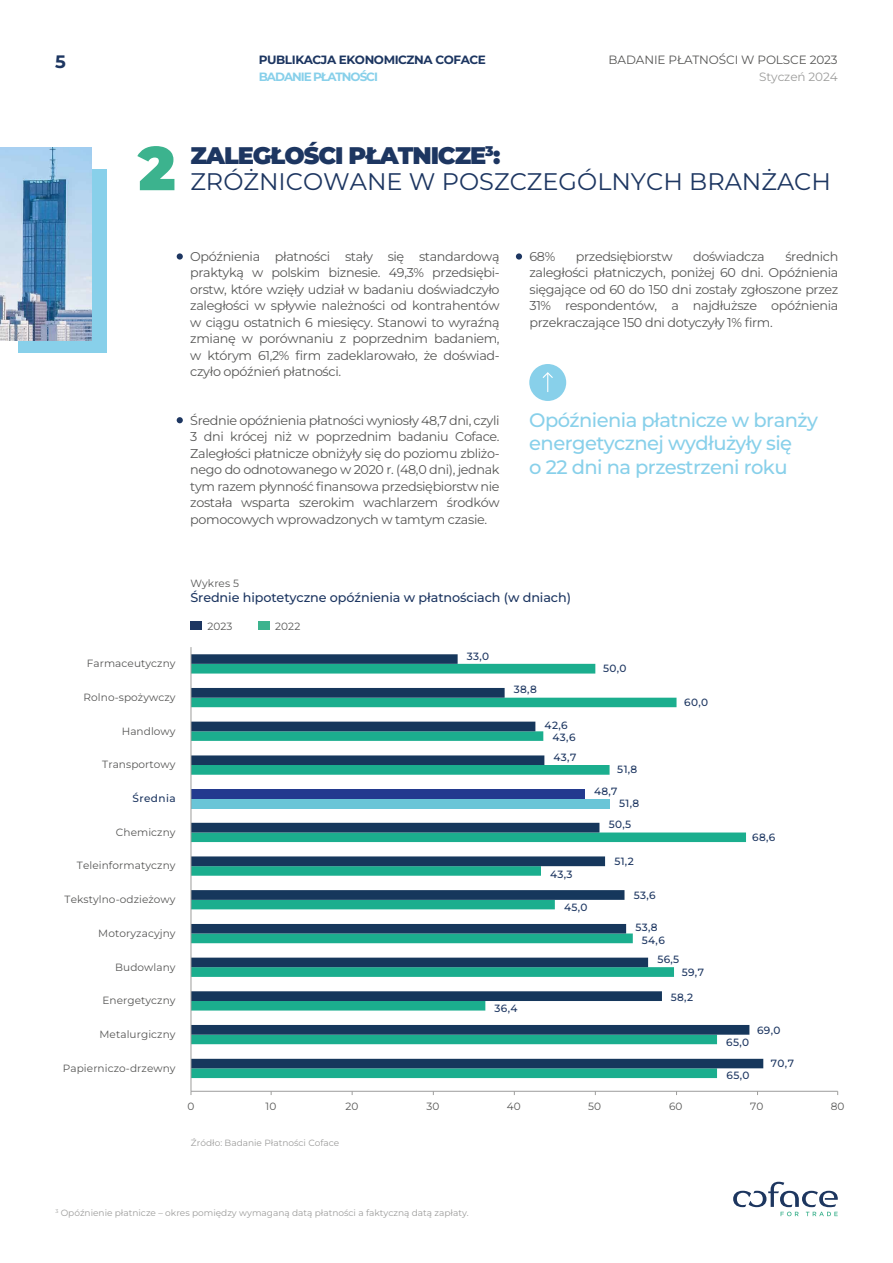
<style>
.page{position:relative;width:893px;height:1263px;background:#fff}
.page>*{position:absolute;margin:0;border:0;box-sizing:border-box;transform-origin:0 0}
.t1{font:900 61.65px "Montserrat";color:#3cb38e}
.t2{font:24px "Montserrat";color:#1d3661}
.t3{font:900 24px "Montserrat";letter-spacing:-.045em;color:#1d3661}
.t4{font:500 19.5px/23.4px "Montserrat";letter-spacing:-.03em;color:#88d0ea}
.t5{font:700 18px "Montserrat";color:#1d3661}
.t6{font:12.75px/16.5px "Montserrat";letter-spacing:-.03em;color:#575756;text-align:justify}
.t7{font:500 12.75px "Montserrat";letter-spacing:-.005em;color:#1d3661}
.t8{font:700 12px "Montserrat";letter-spacing:-.035em;color:#1d3661}
.t9{font:12px "Montserrat";letter-spacing:-.01em;color:#575756}
.t10{font:700 12px "Montserrat";letter-spacing:-.085em;color:#88d0ea}
.t11{font:12px "Montserrat";letter-spacing:-.01em;color:#9d9d9c}
.t12{font:10.5px "Montserrat";letter-spacing:.01em;color:#575756}
.t13{font:500 10.5px "Montserrat";letter-spacing:.03em;color:#1d3661}
.t14{font:9px "Montserrat";color:#9d9d9c}
</style>
<div class="page">
<div style="left:18px;top:169px;width:89px;height:184px;background:#88d0ea"></div>
<img style="left:0;top:148px;width:92px;height:192px">
<svg style="left:733px;top:1182px;width:105px;height:34px"></svg>
<svg style="left:192px;top:1068px;width:554px;height:10px;background:#2baf94"></svg>
<svg style="left:192px;top:654px;width:571px;height:414px"></svg>
<hr style="left:191px;top:1091px;width:647px;height:1px;background:#9d9d9c">
<hr style="left:191px;top:647px;width:1px;height:444px;background:#9d9d9c">
<div style="left:190px;top:622px;width:12px;height:8px;background:#1d3661"></div>
<div style="left:258px;top:622px;width:12px;height:8px;background:#3cb38e"></div>
<div style="left:529px;top:364px;width:37px;height:37px;background:#88d0ea;border-radius:50%"></div>
<svg style="left:542px;top:372px;width:11px;height:20px"></svg>
<div style="left:177px;top:253px;width:6px;height:7px;background:#1d3661;border-radius:50%"></div>
<svg style="left:177px;top:417px;width:6px;height:6px"></svg>
<div style="left:516px;top:253px;width:6px;height:7px;background:#1d3661;border-radius:50%"></div>
<h3 class="t5" style="left:55px;top:50px;width:12px">5</h3>
<p class="t8" style="left:259px;top:52px;width:229px">PUBLIKACJA EKONOMICZNA COFACE</p>
<p class="t9" style="left:609px;top:52px;width:231px">BADANIE PŁATNOŚCI W POLSCE 2023</p>
<p class="t11" style="left:759px;top:69px;width:80px">Styczeń 2024</p>
<p class="t10" style="left:259px;top:69px;width:121px">BADANIE PŁATNOŚCI</p>
<h1 class="t1" style="left:138px;top:127px;width:39px">2</h1>
<h2 class="t3" style="left:190px;top:139px;width:312px">ZALEGŁOŚCI PŁATNICZE<sup>3</sup>:</h2>
<h2 class="t2" style="left:190px;top:166px;width:642px">ZRÓŻNICOWANE W POSZCZEGÓLNYCH BRANŻACH</h2>
<p class="t6" style="left:190px;top:248px;width:311px">Opóźnienia płatności stały się standardową praktyką w polskim biznesie. 49,3% przedsiębi&shy;orstw, które wzięły udział w badaniu doświadczyło zaległości w spływie należności od kontrahentów w ciągu ostatnich 6 miesięcy. Stanowi to wyraźną zmianę w porównaniu z poprzednim badaniem, w którym 61,2% firm zadeklarowało, że doświad&shy;czyło opóźnień płatności.</p>
<p class="t6" style="left:190px;top:412px;width:311px">Średnie opóźnienia płatności wyniosły 48,7 dni, czyli 3 dni krócej niż w poprzednim badaniu Coface.<br>Zaległości płatnicze obniżyły się do poziomu zbliżo&shy;nego do odnotowanego w 2020 r. (48,0 dni), jednak tym razem płynność finansowa przedsiębiorstw nie została wsparta szerokim wachlarzem środków pomocowych wprowadzonych w tamtym czasie.</p>
<p class="t6" style="left:529px;top:248px;width:310px;text-indent:256px">średnich zaległości płatniczych, poniżej 60 dni. Opóźnienia sięgające od 60 do 150 dni zostały zgłoszone przez 31% respondentów, a najdłuższe opóźnienia przekraczające 150 dni dotyczyły 1% firm.</p>
<p class="t6" style="left:529px;top:248px;width:27px">68%</p>
<p class="t6" style="left:576px;top:248px;width:98px">przedsiębiorstw</p>
<p class="t6" style="left:693px;top:248px;width:73px">doświadcza</p>
<h3 class="t4" style="left:529px;top:408px;width:290px">Opóźnienia płatnicze w branży energetycznej wydłużyły się<br>o 22 dni na przestrzeni roku</h3>
<p class="t12" style="left:190px;top:576px;width:50px">Wykres 5</p>
<p class="t7" style="left:190px;top:589px;width:382px">Średnie hipotetyczne opóźnienia w płatnościach (w dniach)</p>
<p class="t12" style="left:207px;top:619px;width:27px">2023</p>
<p class="t12" style="left:275px;top:619px;width:27px">2022</p>
<p class="t12" style="left:87px;top:656px;width:90px">Farmaceutyczny</p>
<p class="t13" style="left:467px;top:649px;width:24px">33,0</p>
<p class="t13" style="left:603px;top:662px;width:25px">50,0</p>
<p class="t12" style="left:84px;top:690px;width:94px">Rolno-spożywczy</p>
<p class="t13" style="left:514px;top:683px;width:24px">38,8</p>
<p class="t13" style="left:684px;top:695px;width:25px">60,0</p>
<p class="t12" style="left:122px;top:724px;width:55px">Handlowy</p>
<p class="t13" style="left:545px;top:718px;width:24px">42,6</p>
<p class="t13" style="left:553px;top:730px;width:24px">43,6</p>
<p class="t12" style="left:102px;top:758px;width:75px">Transportowy</p>
<p class="t13" style="left:554px;top:750px;width:24px">43,7</p>
<p class="t13" style="left:617px;top:763px;width:22px">51,8</p>
<p class="t13" style="left:133px;top:791px;width:45px">Średnia</p>
<p class="t13" style="left:594px;top:784px;width:25px">48,7</p>
<p class="t13" style="left:619px;top:796px;width:22px">51,8</p>
<p class="t12" style="left:116px;top:825px;width:61px">Chemiczny</p>
<p class="t13" style="left:609px;top:817px;width:24px">50,5</p>
<p class="t13" style="left:752px;top:830px;width:25px">68,6</p>
<p class="t12" style="left:77px;top:859px;width:100px">Teleinformatyczny</p>
<p class="t13" style="left:550px;top:867px;width:24px">43,3</p>
<p class="t13" style="left:614px;top:854px;width:21px">51,2</p>
<p class="t12" style="left:65px;top:892px;width:113px">Tekstylno-odzieżowy</p>
<p class="t13" style="left:564px;top:900px;width:25px">45,0</p>
<p class="t13" style="left:634px;top:888px;width:23px">53,6</p>
<p class="t12" style="left:98px;top:926px;width:79px">Motoryzacyjny</p>
<p class="t13" style="left:635px;top:920px;width:24px">53,8</p>
<p class="t13" style="left:642px;top:933px;width:24px">54,6</p>
<p class="t12" style="left:115px;top:960px;width:62px">Budowlany</p>
<p class="t13" style="left:657px;top:952px;width:23px">56,5</p>
<p class="t13" style="left:682px;top:965px;width:24px">59,7</p>
<p class="t12" style="left:102px;top:993px;width:75px">Energetyczny</p>
<p class="t13" style="left:495px;top:1002px;width:24px">36,4</p>
<p class="t13" style="left:671px;top:990px;width:24px">58,2</p>
<p class="t12" style="left:99px;top:1027px;width:78px">Metalurgiczny</p>
<p class="t13" style="left:726px;top:1035px;width:24px">65,0</p>
<p class="t13" style="left:757px;top:1023px;width:25px">69,0</p>
<p class="t12" style="left:63px;top:1061px;width:114px">Papierniczo-drzewny</p>
<p class="t13" style="left:726px;top:1068px;width:24px">65,0</p>
<p class="t13" style="left:771px;top:1056px;width:24px">70,7</p>
<p class="t12" style="left:188px;top:1099px;width:8px">0</p>
<p class="t12" style="left:266px;top:1099px;width:12px">10</p>
<p class="t12" style="left:345px;top:1099px;width:15px">20</p>
<p class="t12" style="left:426px;top:1099px;width:14px">30</p>
<p class="t12" style="left:507px;top:1099px;width:15px">40</p>
<p class="t12" style="left:588px;top:1099px;width:14px">50</p>
<p class="t12" style="left:669px;top:1099px;width:15px">60</p>
<p class="t12" style="left:750px;top:1099px;width:15px">70</p>
<p class="t12" style="left:831px;top:1099px;width:15px">80</p>
<p class="t14" style="left:191px;top:1136px;width:150px">Źródło: Badanie Płatności Coface</p>
<p class="t14" style="left:55px;top:1207px;width:415px"><sup>3</sup> Opóźnienie płatnicze – okres pomiędzy wymaganą datą płatności a faktyczną datą zapłaty.</p>
</div>
